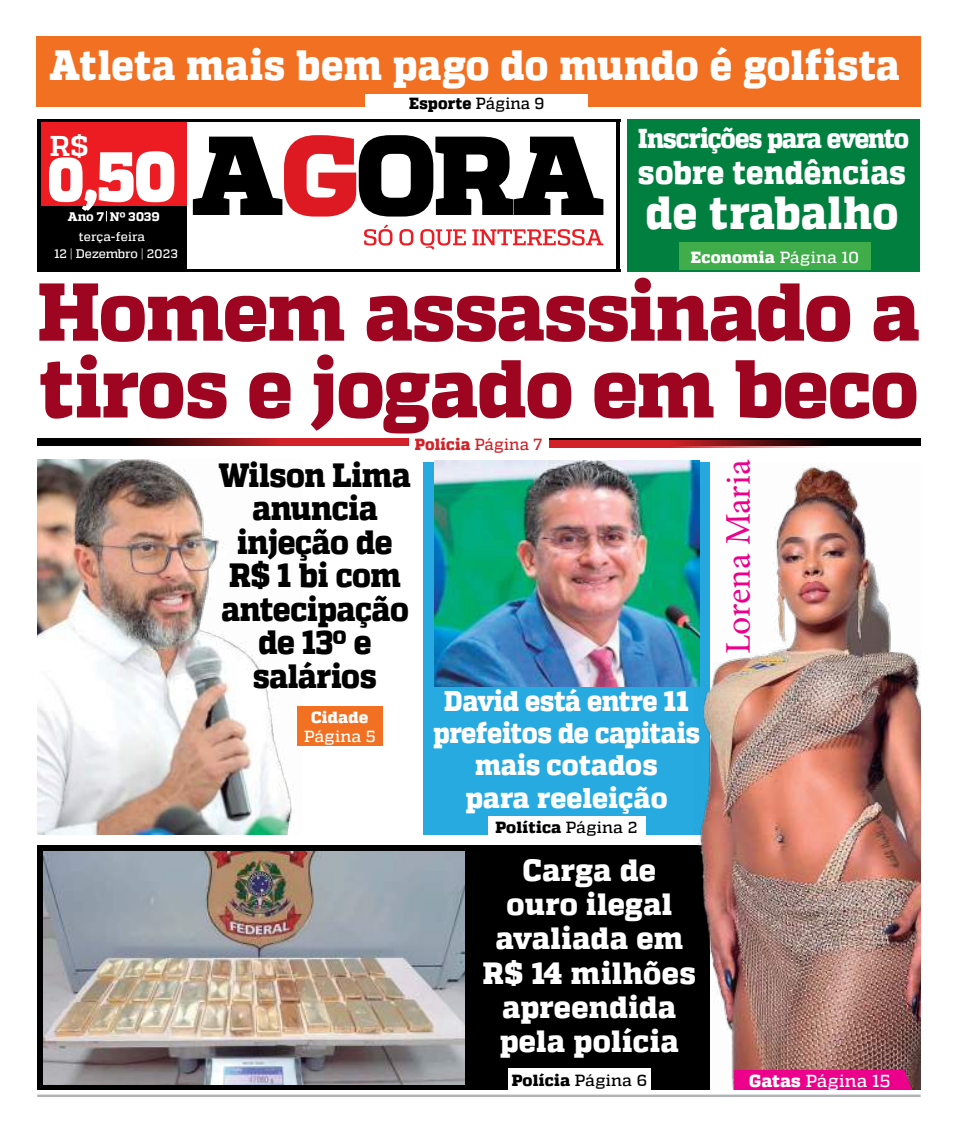
<style>
.page{position:relative;width:957px;height:1134px;background:#fff}
.page>*{position:absolute;margin:0;border:0;box-sizing:border-box;transform-origin:0 0}
.t1{font:800 81.75px/76.8px "MW Quadon";letter-spacing:-.015em;color:#9e0521;scale:.96 1}
.t2{font:900 70px "MW Quadon";color:#fff;scale:.91 1}
.t3{font:900 61.38px "MW Quadon";color:#fff;scale:.91 1}
.t4{font:800 46.25px "MW Quadon";letter-spacing:.01em;color:#fff;scale:.91 1}
.t5{font:800 42.12px "MW Quadon";letter-spacing:.01em;color:#fff;scale:.91 1}
.t6{font:36.12px "Minion Pro";letter-spacing:-.005em;color:#ec008b}
.t7{font:800 33.5px/33.5px "MW Quadon";letter-spacing:-.015em;color:#000;text-align:center;scale:.91 1}
.t8{font:800 32.88px "MW Quadon";letter-spacing:.01em;color:#fff;scale:.91 1}
.t9{font:800 30.62px/34.4px "MW Quadon";letter-spacing:.01em;color:#fff;text-align:center;scale:.96 1}
.t10{font:800 28.5px/32.2px "MW Quadon";letter-spacing:-.005em;color:#fff;text-align:center;scale:.91 1}
.t11{font:800 27.25px "MW Quadon";letter-spacing:-.035em;color:#fff;scale:.91 1}
.t12{font:700 18.38px "MW Quadon";color:#fff}
.t13{font:500 17.38px "MW Quadon";letter-spacing:.02em;color:#fff}
.t14{font:800 16.12px "MW Quadon";letter-spacing:.015em;color:#000}
.t15{font:800 16.12px "MW Quadon";letter-spacing:.01em;color:#fff}
.t16{font:800 16.12px "MW Quadon";letter-spacing:.015em;color:#000;scale:.96 1}
.t17{font:800 16.12px "MW Quadon";letter-spacing:.015em;color:#d12229;scale:.96 1}
.t18{font:500 16.12px "MW Quadon";letter-spacing:.02em;color:#fff}
.t19{font:500 12.38px/17.6px "MW Quadon";color:#fff}
.t20{font:800 12.38px "MW Quadon";letter-spacing:.01em;color:#fff}
.s1{font-size:28.5px}
.s2{font-weight:500}
.s3{font-weight:800}
</style>
<div class="page">
<div style="left:36px;top:36px;width:885px;height:70px;background:#f27021"></div>
<div style="left:423px;top:462px;width:287px;height:372px;background:#26aae0"></div>
<div style="left:627px;top:119px;width:293px;height:153px;background:#007f3f"></div>
<div style="left:679px;top:243px;width:191px;height:27px;background:#3fad49"></div>
<div style="left:37px;top:846px;width:672px;height:244px;background:#000"></div>
<div style="left:37px;top:206px;width:150px;height:63px;background:#000"></div>
<div style="left:37px;top:122px;width:150px;height:84px;background:#ed1c23"></div>
<hr style="left:616px;top:120px;width:4px;height:149px;background:#000">
<hr style="left:37px;top:120px;width:4px;height:149px;background:#000">
<svg style="left:193px;top:135px;width:410px;height:82px"></svg>
<svg style="left:364px;top:225px;width:28px;height:20px"></svg>
<svg style="left:399px;top:229px;width:14px;height:16px"></svg>
<svg style="left:420px;top:229px;width:46px;height:21px"></svg>
<svg style="left:472px;top:229px;width:131px;height:16px"></svg>
<hr style="left:37px;top:269px;width:583px;height:3px;background:#000">
<hr style="left:37px;top:1094px;width:883px;height:3px;background:#b1b3b5">
<div style="left:365px;top:94px;width:223px;height:16px;background:#fff"></div>
<div style="left:37px;top:439px;width:884px;height:7px;background:#000"></div>
<svg style="left:132px;top:439px;width:277px;height:7px;background:#9b191e"></svg>
<svg style="left:548px;top:440px;width:277px;height:8px;background:#aa2a2f"></svg>
<div style="left:409px;top:432px;width:139px;height:22px;background:#fff"></div>
<div style="left:508px;top:1068px;width:142px;height:22px;background:#fff"></div>
<hr style="left:37px;top:119px;width:583px;height:3px;background:#000">
<img style="left:434px;top:460px;width:265px;height:226px">
<img style="left:43px;top:851px;width:422px;height:233px">
<img style="left:693px;top:464px;width:227px;height:625px">
<div style="left:734px;top:1070px;width:178px;height:20px;background:#ec008b"></div>
<img style="left:37px;top:460px;width:258px;height:374px">
<div style="left:488px;top:816px;width:157px;height:21px;background:#fff"></div>
<div style="left:297px;top:706px;width:86px;height:40px;background:#f27021"></div>
<h3 class="t5" style="left:49px;top:40px;width:936px">Atleta mais bem pago do mundo é golfista</h3>
<p class="t12" style="left:50px;top:135px;width:41px">R$<span class="s1">R$</span></p>
<h3 class="t3" style="left:48px;top:143px;width:56px">0,</h3>
<p class="t20" style="left:68px;top:210px;width:93px">Ano 7 Nº 3039</p>
<h2 class="t2" style="left:98px;top:135px;width:87px">50</h2>
<p class="t19" style="left:54px;top:228px;width:125px;text-indent:24px">terça-feira<br>12 | Dezembro | 2023</p>
<p class="t16" style="left:409px;top:93px;width:142px">Esporte <span class="s2">Página 9</span></p>
<p class="t11" style="left:638px;top:122px;width:299px">Inscrições para evento</p>
<p class="t8" style="left:638px;top:153px;width:296px">sobre tendências</p>
<h3 class="t4" style="left:646px;top:186px;width:279px">de trabalho</h3>
<p class="t15" style="left:690px;top:248px;width:170px">Economia <span class="s2">Página 10</span></p>
<h1 class="t1" style="left:38px;top:275px;width:920px">Homem assassinado a tiros e jogado em beco</h1>
<p class="t17" style="left:415px;top:435px;width:134px">Polícia <span class="s2">Página 7</span></p>
<p class="t7" style="left:219px;top:459px;width:213px">Wilson Lima anuncia injeção de<br>R$ 1 bi com antecipação de 13º e salários</p>
<p class="t15" style="left:311px;top:707px;width:59px">Cidade</p>
<p class="t18" style="left:304px;top:727px;width:73px">Página 5</p>
<p class="t10" style="left:433px;top:685px;width:295px">David está entre 11 prefeitos de capitais mais cotados<br>para reeleição</p>
<p class="t14" style="left:495px;top:818px;width:144px">Política <span class="s2">Página 2</span></p>
<p class="t9" style="left:483px;top:853px;width:223px">Carga de<br>ouro ilegal avaliada em<br>R$ 14 milhões apreendida pela polícia</p>
<p class="t14" style="left:512px;top:1070px;width:137px">Polícia <span class="s2">Página 6</span></p>
<p class="t6" style="left:714px;top:654px;width:196px;rotate:-90deg">Lorena Maria</p>
<p class="t13" style="left:749px;top:1071px;width:142px"><span class="s3">Gatas</span> Página 15</p>
</div>
